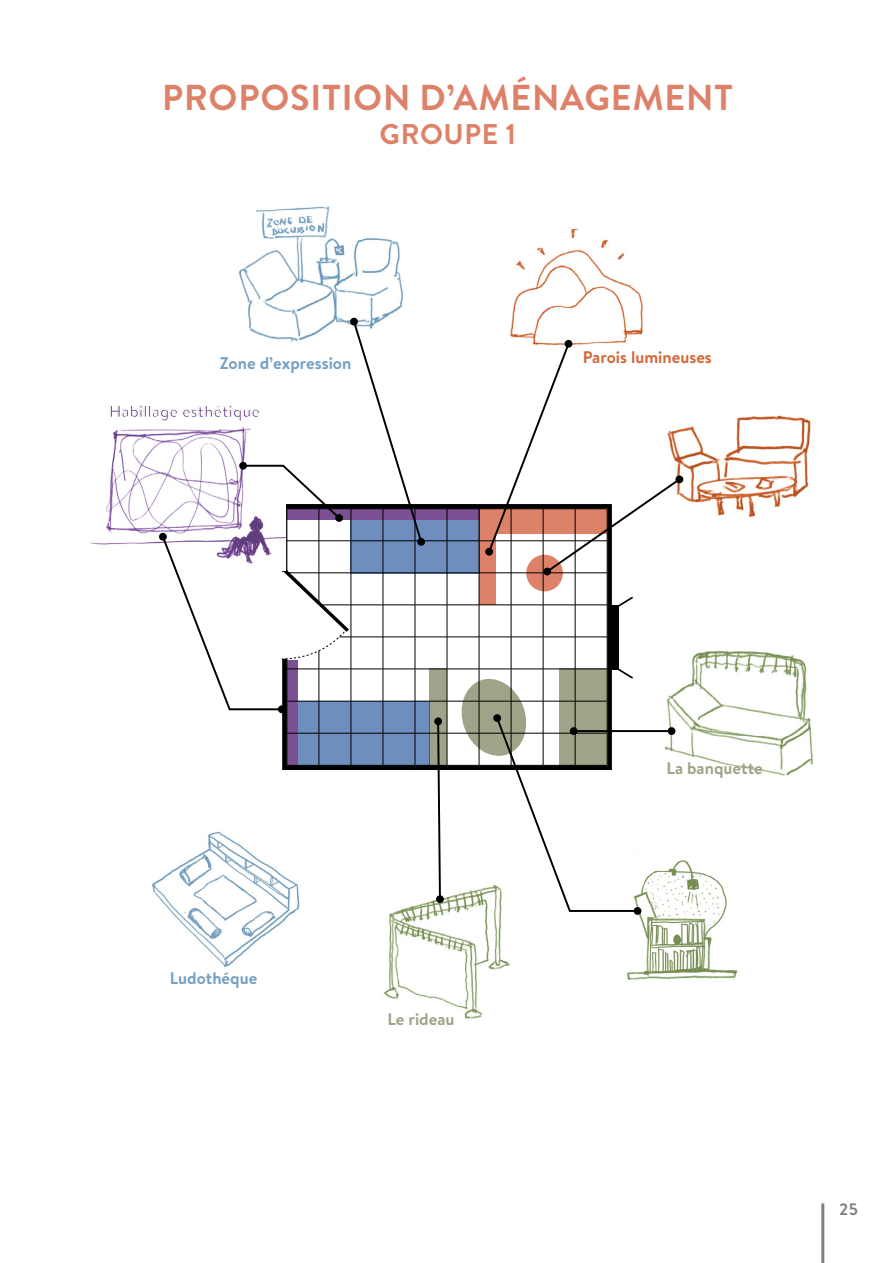
<style>
.page{position:relative;width:893px;height:1263px;background:#fff}
.page>*{position:absolute;margin:0;border:0;box-sizing:border-box;transform-origin:0 0}
.t1{font:700 36px "Brandon Text";letter-spacing:.02em;color:#dd8269}
.t2{font:700 28.5px "Brandon Text";letter-spacing:.02em;color:#dd8269}
.t3{font:700 16.8px "Brandon Text";color:#75a0c2}
.t4{font:700 16.8px "Brandon Text";color:#7c5194}
.t5{font:700 16.8px "Brandon Text";color:#a1a388}
.t6{font:700 16.8px "Brandon Text";color:#d36937}
.t7{font:700 16.5px "Brandon Text";color:#000}
</style>
<div class="page">
<hr style="left:821px;top:1203px;width:3px;height:60px;background:#000">
<div style="left:608px;top:605px;width:11px;height:64px;background:#000"></div>
<svg style="left:618px;top:596px;width:15px;height:11px"></svg>
<svg style="left:282px;top:504px;width:330px;height:266px"></svg>
<hr style="left:287px;top:605px;width:320px;height:1px;background:#000">
<hr style="left:287px;top:669px;width:320px;height:1px;background:#000">
<hr style="left:447px;top:509px;width:1px;height:256px;background:#000">
<hr style="left:511px;top:509px;width:1px;height:256px;background:#000">
<hr style="left:575px;top:509px;width:1px;height:256px;background:#000">
<hr style="left:287px;top:636px;width:320px;height:1px;background:#000">
<hr style="left:287px;top:765px;width:320px;height:1px;background:#000">
<hr style="left:543px;top:509px;width:1px;height:256px;background:#000">
<hr style="left:607px;top:509px;width:1px;height:256px;background:#000">
<hr style="left:287px;top:733px;width:320px;height:1px;background:#000">
<hr style="left:287px;top:701px;width:320px;height:1px;background:#000">
<hr style="left:479px;top:509px;width:1px;height:258px;background:#000">
<svg style="left:286px;top:711px;width:12px;height:58px"></svg>
<svg style="left:298px;top:701px;width:131px;height:68px;fill:#6e8ebe"></svg>
<div style="left:350px;top:520px;width:130px;height:53px;background:#6e8ebe"></div>
<svg style="left:424px;top:507px;width:56px;height:13px"></svg>
<div style="left:429px;top:668px;width:17px;height:98px;background:#a1a388"></div>
<div style="left:480px;top:506px;width:16px;height:98px;background:#dd8269"></div>
<div style="left:526px;top:555px;width:37px;height:36px;background:#dd8269;border-radius:50%"></div>
<img style="left:682px;top:415px;width:129px;height:103px">
<img style="left:510px;top:228px;width:171px;height:113px">
<div style="left:543px;top:568px;width:8px;height:7px;background:#000;border-radius:50%"></div>
<svg style="left:487px;top:341px;width:195px;height:233px"></svg>
<div style="left:485px;top:548px;width:8px;height:8px;background:#000;border-radius:50%"></div>
<div style="left:565px;top:340px;width:7px;height:8px;background:#000;border-radius:50%"></div>
<img style="left:651px;top:650px;width:173px;height:126px">
<img style="left:626px;top:860px;width:112px;height:120px">
<img style="left:383px;top:894px;width:127px;height:125px">
<hr style="left:574px;top:730px;width:98px;height:2px;background:#000">
<div style="left:668px;top:727px;width:7px;height:8px;background:#000;border-radius:50%"></div>
<img style="left:238px;top:206px;width:165px;height:113px">
<img style="left:151px;top:831px;width:149px;height:137px">
<svg style="left:457px;top:664px;width:182px;height:249px"></svg>
<div style="left:493px;top:714px;width:8px;height:8px;background:#000;border-radius:50%"></div>
<div style="left:634px;top:907px;width:7px;height:8px;background:#000;border-radius:50%"></div>
<svg style="left:436px;top:723px;width:6px;height:174px"></svg>
<div style="left:434px;top:717px;width:8px;height:8px;background:#000;border-radius:50%"></div>
<div style="left:436px;top:895px;width:8px;height:8px;background:#000;border-radius:50%"></div>
<svg style="left:110px;top:319px;width:314px;height:392px"></svg>
<div style="left:159px;top:533px;width:8px;height:8px;background:#000;border-radius:50%"></div>
<div style="left:278px;top:705px;width:8px;height:8px;background:#000;border-radius:50%"></div>
<p class="t1" style="left:162px;top:73px;width:572px">PROPOSITION D’AMÉNAGEMENT</p>
<p class="t2" style="left:380px;top:115px;width:138px">GROUPE 1</p>
<p class="t3" style="left:220px;top:351px;width:133px">Zone d’expression</p>
<p class="t4" style="left:109px;top:400px;width:152px">Habillage esthétique</p>
<p class="t6" style="left:583px;top:345px;width:131px">Parois lumineuses</p>
<p class="t3" style="left:170px;top:967px;width:89px">Ludothéque</p>
<p class="t5" style="left:387px;top:1007px;width:68px">Le rideau</p>
<p class="t5" style="left:666px;top:757px;width:98px">La banquette</p>
<p class="t7" style="left:840px;top:1198px;width:20px">25</p>
</div>
